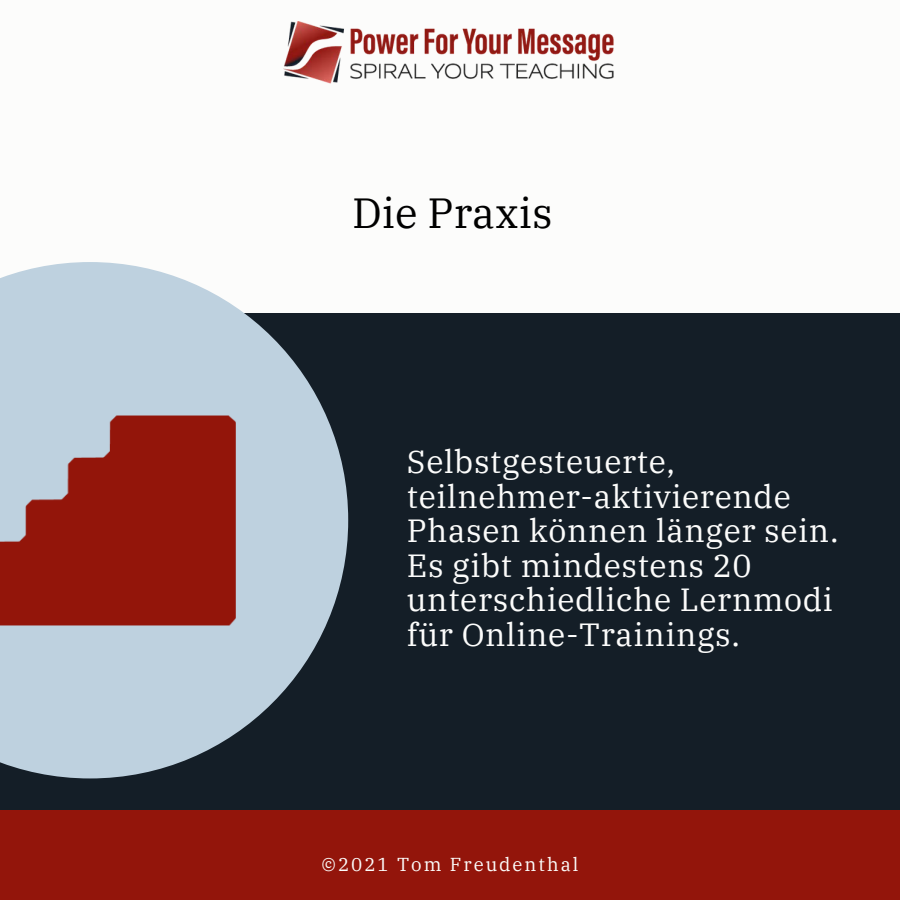
<style>
.page{position:relative;width:900px;height:900px;background:#fcfcfb}
.page>*{position:absolute;margin:0;border:0;box-sizing:border-box;transform-origin:0 0}
.t1{font:42px "IBM Plex Serif";color:#000}
.t2{font:32px/34.5px "IBM Plex Serif";letter-spacing:.02em;color:#fcfcfb}
.t3{font:18.7px "IBM Plex Serif";letter-spacing:.105em;color:#fcfcfb}
</style>
<div class="page">
<div style="left:0;top:810px;width:900px;height:90px;background:#93150b"></div>
<div style="left:0;top:314px;width:900px;height:496px;background:#141e27"></div>
<img style="left:0;top:262px;width:348px;height:516px">
<img style="left:284px;top:21px;width:330px;height:63px">
<p class="t1" style="left:352px;top:185px;width:202px">Die Praxis</p>
<p class="t2" style="left:407px;top:444px;width:433px">Selbstgesteuerte, teilnehmer-aktivierende<br>Phasen können länger sein.<br>Es gibt mindestens 20 unterschiedliche Lernmodi für Online-Trainings.</p>
<p class="t3" style="left:322px;top:852px;width:258px">©2021 Tom Freudenthal</p>
</div>
